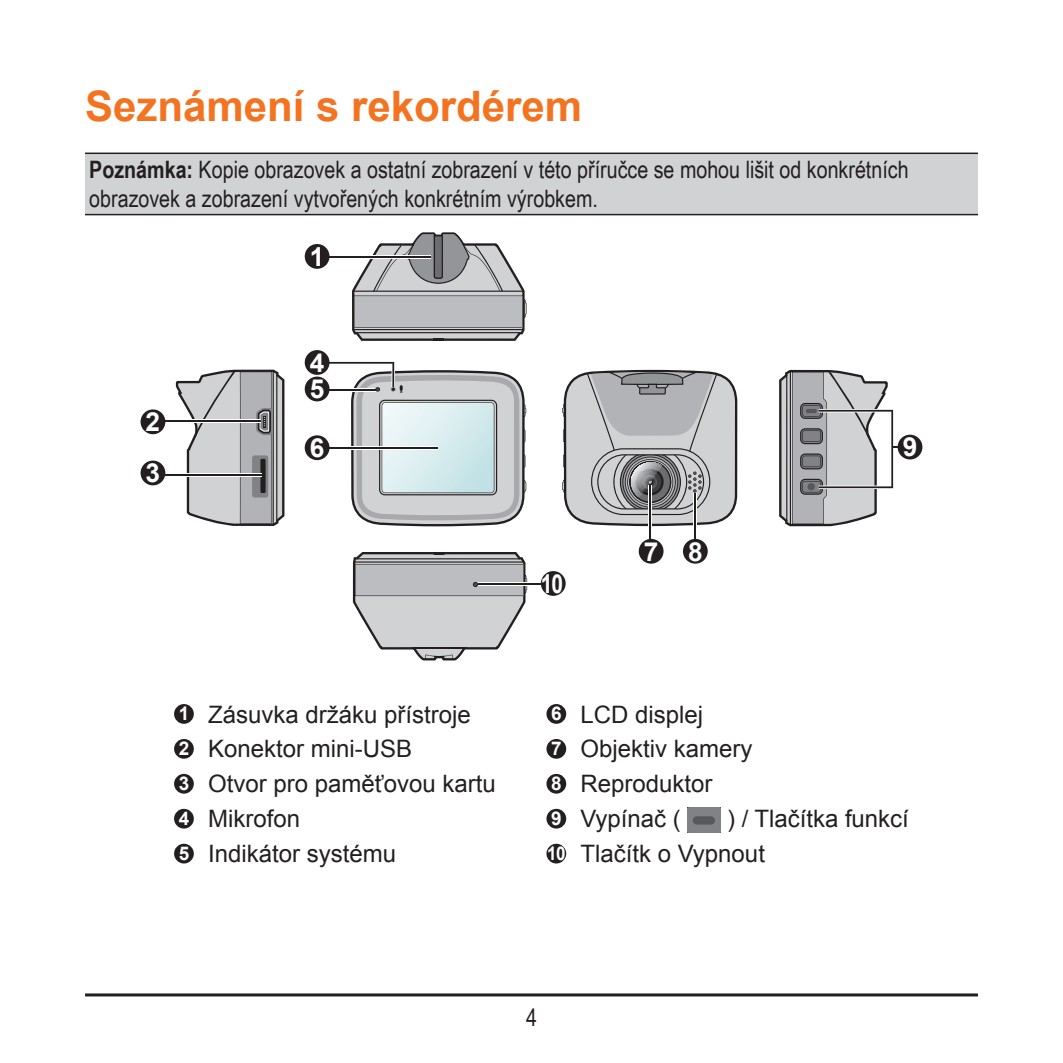
<style>
.page{position:relative;width:1063px;height:1063px;background:#fff}
.page>*{position:absolute;margin:0;border:0;box-sizing:border-box;transform-origin:0 0}
.t1{font:700 42px "Arial";color:#f47321}
.t2{font:700 26.1px/26.4px "Arial";color:#fff}
.t3{font:700 26.1px "Arial";color:#fff;scale:.8 1}
.t4{font:24px/34.8px "Arial";color:#231f20}
.t5{font:24px/28.8px "Arial Narrow";color:#231f20}
.s1{font-weight:700}
.s2{font-weight:700;font-size:18.9px;color:#fff}
</style>
<div class="page">
<hr style="left:85px;top:993px;width:893px;height:3px;background:#231f20">
<div style="left:85px;top:153px;width:893px;height:62px;background:#d1d2d4"></div>
<hr style="left:85px;top:153px;width:893px;height:1px;background:#231f20">
<hr style="left:85px;top:214px;width:893px;height:1px;background:#231f20">
<svg style="left:352px;top:232px;width:175px;height:109px"></svg>
<hr style="left:308px;top:255px;width:123px;height:4px;background:#fff">
<hr style="left:318px;top:256px;width:113px;height:2px;background:#231f20">
<svg style="left:176px;top:370px;width:108px;height:156px;background:#b8b8ba"></svg>
<hr style="left:161px;top:473px;width:101px;height:3px;background:#fff">
<hr style="left:149px;top:474px;width:113px;height:1px;background:#231f20">
<hr style="left:155px;top:419px;width:106px;height:4px;background:#fff">
<hr style="left:153px;top:420px;width:108px;height:2px;background:#231f20">
<svg style="left:317px;top:356px;width:209px;height:170px"></svg>
<svg style="left:562px;top:370px;width:175px;height:156px;background:#b0b1b3"></svg>
<hr style="left:649px;top:485px;width:3px;height:60px;background:#fff">
<hr style="left:649px;top:485px;width:2px;height:60px;background:#231f20">
<hr style="left:693px;top:493px;width:4px;height:60px;background:#fff">
<hr style="left:694px;top:493px;width:2px;height:52px;background:#231f20">
<svg style="left:779px;top:370px;width:136px;height:156px"></svg>
<svg style="left:353px;top:552px;width:174px;height:108px;background:#c0c1c2"></svg>
<hr style="left:479px;top:582px;width:81px;height:4px;background:#fff">
<hr style="left:479px;top:583px;width:71px;height:2px;background:#231f20">
<div style="left:639px;top:539px;width:25px;height:25px;background:#231f20;border-radius:50%"></div>
<div style="left:305px;top:244px;width:25px;height:25px;background:#231f20;border-radius:50%"></div>
<div style="left:305px;top:350px;width:25px;height:25px;background:#231f20;border-radius:50%"></div>
<div style="left:305px;top:377px;width:25px;height:24px;background:#231f20;border-radius:50%"></div>
<div style="left:305px;top:435px;width:25px;height:25px;background:#231f20;border-radius:50%"></div>
<div style="left:141px;top:409px;width:24px;height:25px;background:#231f20;border-radius:50%"></div>
<div style="left:141px;top:461px;width:24px;height:24px;background:#231f20;border-radius:50%"></div>
<div style="left:683px;top:539px;width:25px;height:25px;background:#231f20;border-radius:50%"></div>
<div style="left:898px;top:435px;width:24px;height:24px;background:#231f20;border-radius:50%"></div>
<div style="left:541px;top:571px;width:25px;height:25px;background:#231f20;border-radius:50%"></div>
<div style="left:174px;top:704px;width:20px;height:20px;background:#231f20;border-radius:50%"></div>
<div style="left:174px;top:739px;width:20px;height:20px;background:#231f20;border-radius:50%"></div>
<div style="left:174px;top:774px;width:20px;height:20px;background:#231f20;border-radius:50%"></div>
<div style="left:174px;top:809px;width:20px;height:20px;background:#231f20;border-radius:50%"></div>
<div style="left:174px;top:844px;width:20px;height:19px;background:#231f20;border-radius:50%"></div>
<div style="left:546px;top:704px;width:20px;height:20px;background:#231f20;border-radius:50%"></div>
<div style="left:546px;top:739px;width:20px;height:20px;background:#231f20;border-radius:50%"></div>
<div style="left:546px;top:774px;width:20px;height:20px;background:#231f20;border-radius:50%"></div>
<div style="left:546px;top:809px;width:20px;height:20px;background:#231f20;border-radius:50%"></div>
<svg style="left:687px;top:808px;width:34px;height:25px"></svg>
<div style="left:693px;top:816px;width:22px;height:9px;background:#57585a;border-radius:4px"></div>
<div style="left:546px;top:844px;width:20px;height:19px;background:#231f20;border-radius:50%"></div>
<h1 class="t1" style="left:85px;top:79px;width:499px">Seznámení s rekordérem</h1>
<p class="t5" style="left:89px;top:154px;width:821px"><span class="s1">Poznámka:</span> Kopie obrazovek a ostatní zobrazení v této příručce se mohou lišit od konkrétních obrazovek a zobrazení vytvořených konkrétním výrobkem.</p>
<p class="t2" style="left:146px;top:397px;width:16px;line-height:51px">2<br>3</p>
<p class="t2" style="left:310px;top:244px;width:16px">1</p>
<p class="t2" style="left:310px;top:350px;width:16px">4<br>5</p>
<p class="t2" style="left:310px;top:436px;width:16px">6</p>
<p class="t3" style="left:541px;top:566px;width:29px">10</p>
<p class="t2" style="left:644px;top:539px;width:16px">7</p>
<p class="t2" style="left:688px;top:539px;width:16px">8</p>
<p class="t2" style="left:903px;top:435px;width:16px">9</p>
<p class="t4" style="left:179px;top:697px;width:319px"><span class="s2">1</span> Zásuvka držáku přístroje<br><span class="s2">2</span> Konektor mini-USB<br><span class="s2">3</span> Otvor pro paměťovou kartu<br><span class="s2">4</span> Mikrofon<br><span class="s2">5</span> Indikátor systému</p>
<p class="t4" style="left:551px;top:697px;width:203px"><span class="s2">6</span> LCD displej<br><span class="s2">7</span> Objektiv kamery<br><span class="s2">8</span> Reproduktor<br><span class="s2">9</span> Vypínač (</p>
<p class="t4" style="left:547px;top:802px;width:363px;text-indent:180px">) / Tlačítka funkcí<br><span class="s2">10</span> Tlačítk o Vypnout</p>
<p class="t5" style="left:526px;top:1002px;width:12px">4</p>
</div>
